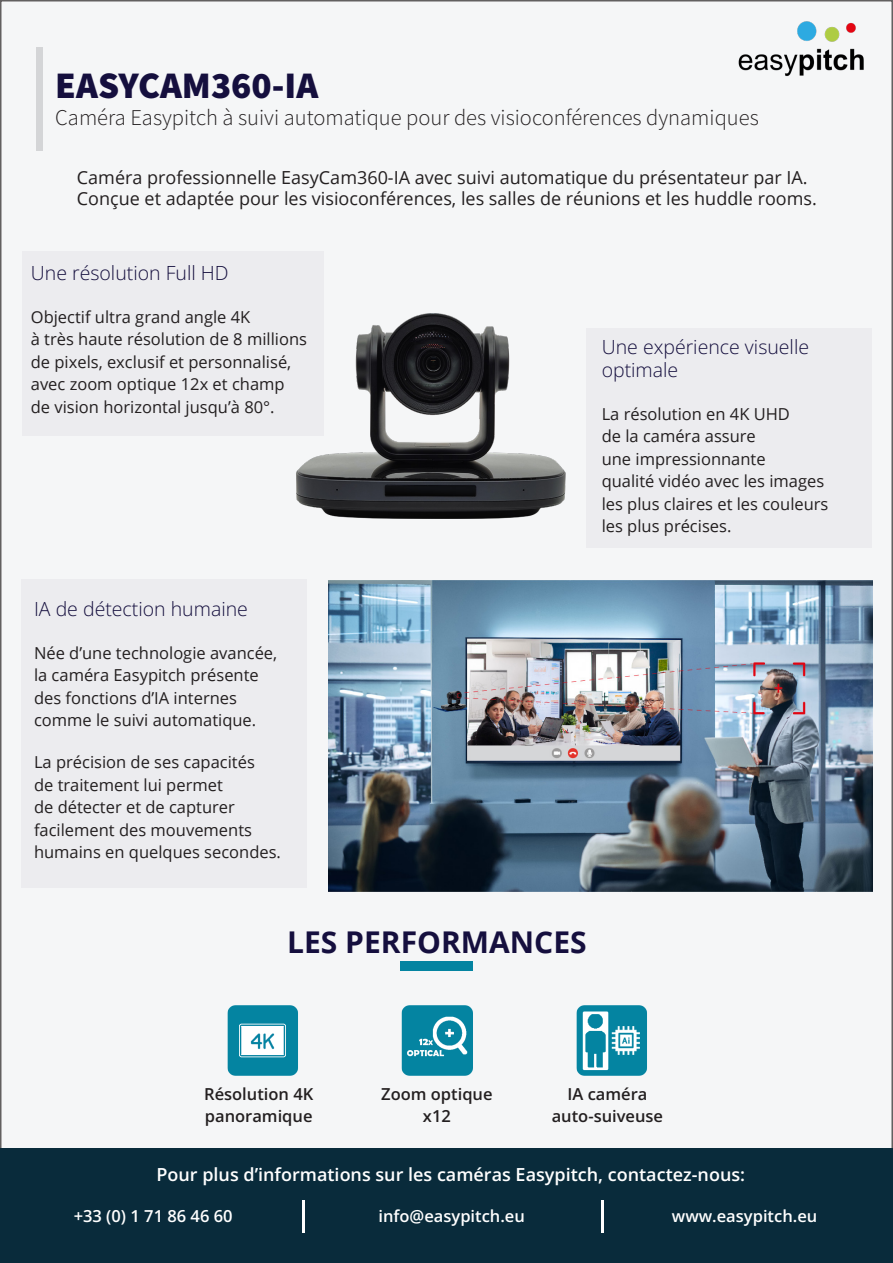
<style>
.page{position:relative;width:893px;height:1263px;background:#fff}
.page>*{position:absolute;margin:0;border:0;box-sizing:border-box;transform-origin:0 0}
.t1{font:900 37.5px "Source Sans Pro";color:#150f3e}
.t2{font:700 30px "Open Sans";color:#150f3e}
.t3{font:300 22.5px "Source Sans Pro";color:#231f20}
.t4{font:300 19.5px "Open Sans";color:#150f3e}
.t5{font:18px "Open Sans";color:#231f20}
.t6{font:600 18px "Open Sans";color:#fff}
.t7{font:16.5px/22.5px "Open Sans";color:#231f20}
.t8{font:600 16.5px/22.5px "Open Sans";color:#231f20;text-align:center}
.t9{font:600 16.5px "Open Sans";color:#fff}
</style>
<div class="page">
<div style="left:1px;top:1px;width:891px;height:1240px;background:#f2f3f4"></div>
<div style="left:21px;top:579px;width:286px;height:309px;background:#ececef"></div>
<div style="left:586px;top:329px;width:286px;height:219px;background:#ececef"></div>
<div style="left:22px;top:251px;width:301px;height:185px;background:#ececef"></div>
<img style="left:296px;top:313px;width:270px;height:206px">
<img style="left:328px;top:581px;width:545px;height:311px">
<div style="left:36px;top:48px;width:6px;height:103px;background:#d4d5d7"></div>
<div style="left:401px;top:962px;width:72px;height:9px;background:#0484a1"></div>
<img style="left:227px;top:1005px;width:71px;height:71px">
<img style="left:401px;top:1005px;width:72px;height:71px">
<img style="left:576px;top:1005px;width:71px;height:71px">
<img style="left:738px;top:21px;width:126px;height:55px">
<div style="left:0;top:1148px;width:893px;height:115px;background:#092b3b"></div>
<hr style="left:302px;top:1200px;width:3px;height:33px;background:#fff">
<hr style="left:601px;top:1200px;width:3px;height:33px;background:#fff">
<p class="t1" style="left:55px;top:60px;width:265px">EASYCAM360-IA</p>
<p class="t3" style="left:55px;top:104px;width:705px">Caméra Easypitch à suivi automatique pour des visioconférences dynamiques</p>
<p class="t5" style="left:77px;top:165px;width:732px">Caméra professionnelle EasyCam360-IA avec suivi automatique du présentateur par IA.</p>
<p class="t5" style="left:77px;top:187px;width:741px">Conçue et adaptée pour les visioconférences, les salles de réunions et les huddle rooms.</p>
<p class="t4" style="left:31px;top:260px;width:199px">Une résolution Full HD</p>
<p class="t7" style="left:31px;top:305px;width:221px">Objectif ultra grand angle 4K</p>
<p class="t7" style="left:31px;top:327px;width:278px">à très haute résolution de 8 millions de pixels, exclusif et personnalisé, avec zoom optique 12x et champ</p>
<p class="t7" style="left:31px;top:395px;width:245px">de vision horizontal jusqu’à 80°.</p>
<p class="t4" style="left:34px;top:596px;width:215px">IA de détection humaine</p>
<p class="t7" style="left:34px;top:641px;width:245px">Née d’une technologie avancée,</p>
<p class="t7" style="left:34px;top:663px;width:226px">la caméra Easypitch présente</p>
<p class="t7" style="left:34px;top:686px;width:204px">des fonctions d’IA internes</p>
<p class="t7" style="left:34px;top:708px;width:224px">comme le suivi automatique.</p>
<p class="t7" style="left:34px;top:751px;width:222px">La précision de ses capacités</p>
<p class="t7" style="left:34px;top:773px;width:190px">de traitement lui permet</p>
<p class="t7" style="left:34px;top:796px;width:202px">de détecter et de capturer</p>
<p class="t7" style="left:34px;top:818px;width:219px">facilement des mouvements</p>
<p class="t7" style="left:34px;top:841px;width:248px">humains en quelques secondes.</p>
<p class="t4" style="left:602px;top:333px;width:209px">Une expérience visuelle</p>
<p class="t4" style="left:602px;top:357px;width:78px">optimale</p>
<p class="t7" style="left:602px;top:402px;width:190px">La résolution en 4K UHD</p>
<p class="t7" style="left:602px;top:424px;width:156px">de la caméra assure</p>
<p class="t7" style="left:602px;top:447px;width:165px">une impressionnante</p>
<p class="t7" style="left:602px;top:469px;width:224px">qualité vidéo avec les images</p>
<p class="t7" style="left:602px;top:492px;width:228px">les plus claires et les couleurs</p>
<p class="t7" style="left:602px;top:514px;width:131px">les plus précises.</p>
<p class="t2" style="left:287px;top:921px;width:301px">LES PERFORMANCES</p>
<p class="t8" style="left:204px;top:1082px;width:111px">Résolution 4K</p>
<p class="t8" style="left:205px;top:1105px;width:109px">panoramique</p>
<p class="t8" style="left:381px;top:1082px;width:113px">Zoom optique x12</p>
<p class="t8" style="left:567px;top:1082px;width:81px">IA caméra</p>
<p class="t8" style="left:552px;top:1105px;width:113px">auto-suiveuse</p>
<p class="t6" style="left:156px;top:1162px;width:590px">Pour plus d’informations sur les caméras Easypitch, contactez-nous:</p>
<p class="t9" style="left:378px;top:1205px;width:148px">info@easypitch.eu</p>
<p class="t9" style="left:672px;top:1205px;width:147px">www.easypitch.eu</p>
<p class="t9" style="left:74px;top:1205px;width:160px">+33 (0) 1 71 86 46 60</p>
</div>
